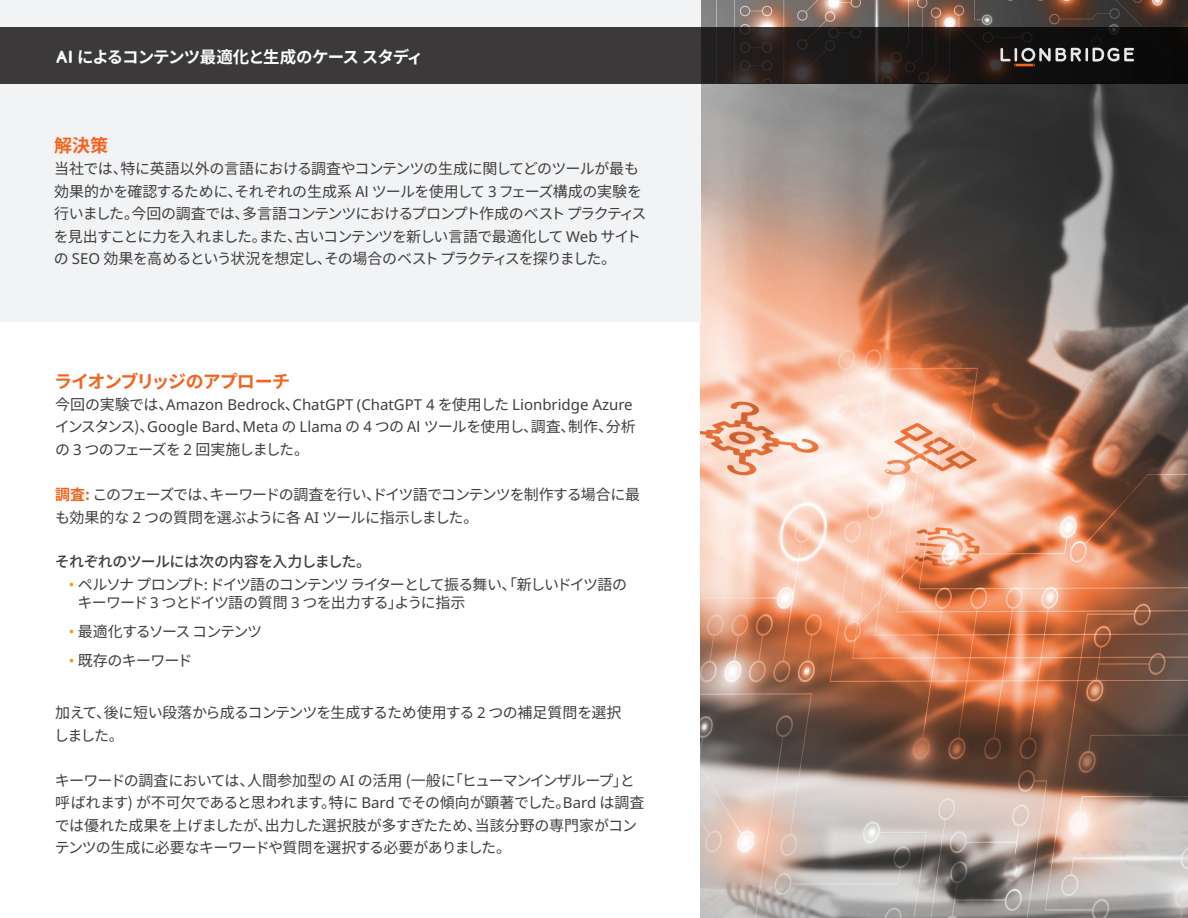
<style>
.page{position:relative;width:1188px;height:918px;background:#fff}
.page>*{position:absolute;margin:0;border:0;box-sizing:border-box;transform-origin:0 0}
.t1{font:700 18px "Noto Sans CJ Kjp";letter-spacing:-.055em;color:#f36421}
.t2{font:700 16.5px "Noto Sans CJ Kjp";letter-spacing:-.055em;color:#fff}
.t3{font:15px/22.5px "Noto Sans CJ Kjp";letter-spacing:-.055em;color:#3e3e3f}
.t4{font:15px/22.5px "Noto Sans CJ Kjp";letter-spacing:-.035em;color:#3e3e3f}
.t5{font:15px/22.5px "Noto Sans";color:#3e3e3f}
.t6{font:15px/18px "Noto Sans CJ Kjp";letter-spacing:-.075em;color:#3e3e3f}
.t7{font:500 15px "Noto Sans CJ Kjp";letter-spacing:-.035em;color:#3e3e3f}
.t8{font:15px "Noto Sans CJ Kjp";letter-spacing:-.09em;color:#3e3e3f}
.s1{font-family:"Lionbridge Sans"}
.s2{font-family:"Noto Sans"}
.s3{font-family:"Noto Sans CJ Kjp"}
.s4{font-weight:700;color:#f36421}
.s5{font-family:"Noto Sans";color:#f7931d}
</style>
<div class="page">
<img style="left:701px;top:0;width:487px;height:27px">
<img style="left:701px;top:83px;width:487px;height:835px">
<div style="left:0;top:0;width:701px;height:321px;background:#f2f3f4"></div>
<svg style="left:0;top:27px;width:1188px;height:56px;background:#2f2b2b"></svg>
<svg style="left:1000px;top:48px;width:134px;height:18px;background:#575352"></svg>
<p class="t2" style="left:55px;top:48px;width:370px"><span class="s1">AI</span> によるコンテンツ最適化と生成のケース スタディ</p>
<p class="t1" style="left:54px;top:135px;width:55px">解決策</p>
<p class="t3" style="left:54px;top:158px;width:594px">当社では、特に英語以外の言語における調査やコンテンツの生成に関してどのツールが最も効果的かを確認するために、それぞれの生成系 AI ツールを使用して <span class="s2">3</span> フェーズ構成の実験を行いました。今回の調査では、多言語コンテンツにおけるプロンプト作成のベスト プラクティスを見出すことに力を入れました。また、古いコンテンツを新しい言語で最適化して <span class="s2">Web</span> サイトの <span class="s2">SEO</span> 効果を高めるという状況を想定し、その場合のベスト プラクティスを探りました。</p>
<p class="t1" style="left:54px;top:371px;width:237px">ライオンブリッジのアプローチ</p>
<p class="t5" style="left:55px;top:394px;width:582px"><span class="s3">今回の実験では、</span>Amazon Bedrock<span class="s3">、</span>ChatGPT (ChatGPT 4 <span class="s3">を使用した</span> Lionbridge Azure<span class="s3">インスタンス)、</span>Google Bard<span class="s3">、</span>Meta <span class="s3">の</span> Llama <span class="s3">の</span> 4 <span class="s3">つの AI ツールを使用し、調査、制作、分析の</span> 3 <span class="s3">つのフェーズを</span> 2 <span class="s3">回実施しました。</span></p>
<p class="t3" style="left:55px;top:484px;width:587px"><span class="s4">調査:</span> このフェーズでは、キーワードの調査を行い、ドイツ語でコンテンツを制作する場合に最も効果的な <span class="s2">2</span> つの質問を選ぶように各 <span class="s2">AI</span> ツールに指示しました。</p>
<p class="t7" style="left:55px;top:554px;width:318px">それぞれのツールには次の内容を入力しました。</p>
<p class="t6" style="left:77px;top:576px;width:551px;text-indent:-9px"><span class="s5">•</span> ペルソナ プロンプト: ドイツ語のコンテンツ ライターとして振る舞い、「新しいドイツ語のキーワード <span class="s2">3</span> つとドイツ語の質問 <span class="s2">3</span> つを出力する」ように指示</p>
<p class="t8" style="left:69px;top:623px;width:195px"><span class="s5">•</span> 最適化するソース コンテンツ</p>
<p class="t3" style="left:69px;top:650px;width:125px"><span class="s5">•</span> 既存のキーワード</p>
<p class="t3" style="left:54px;top:702px;width:569px">加えて、後に短い段落から成るコンテンツを生成するため使用する <span class="s2">2</span> つの補足質問を選択しました。</p>
<p class="t4" style="left:55px;top:769px;width:591px">キーワードの調査においては、人間参加型の <span class="s2">AI</span> の活用 (一般に「ヒューマンインザループ」と呼ばれます) が不可欠であると思われます。特に <span class="s2">Bard</span> でその傾向が顕著でした。<span class="s2">Bard</span> は調査では優れた成果を上げましたが、出力した選択肢が多すぎたため、当該分野の専門家がコンテンツの生成に必要なキーワードや質問を選択する必要がありました。</p>
</div>
